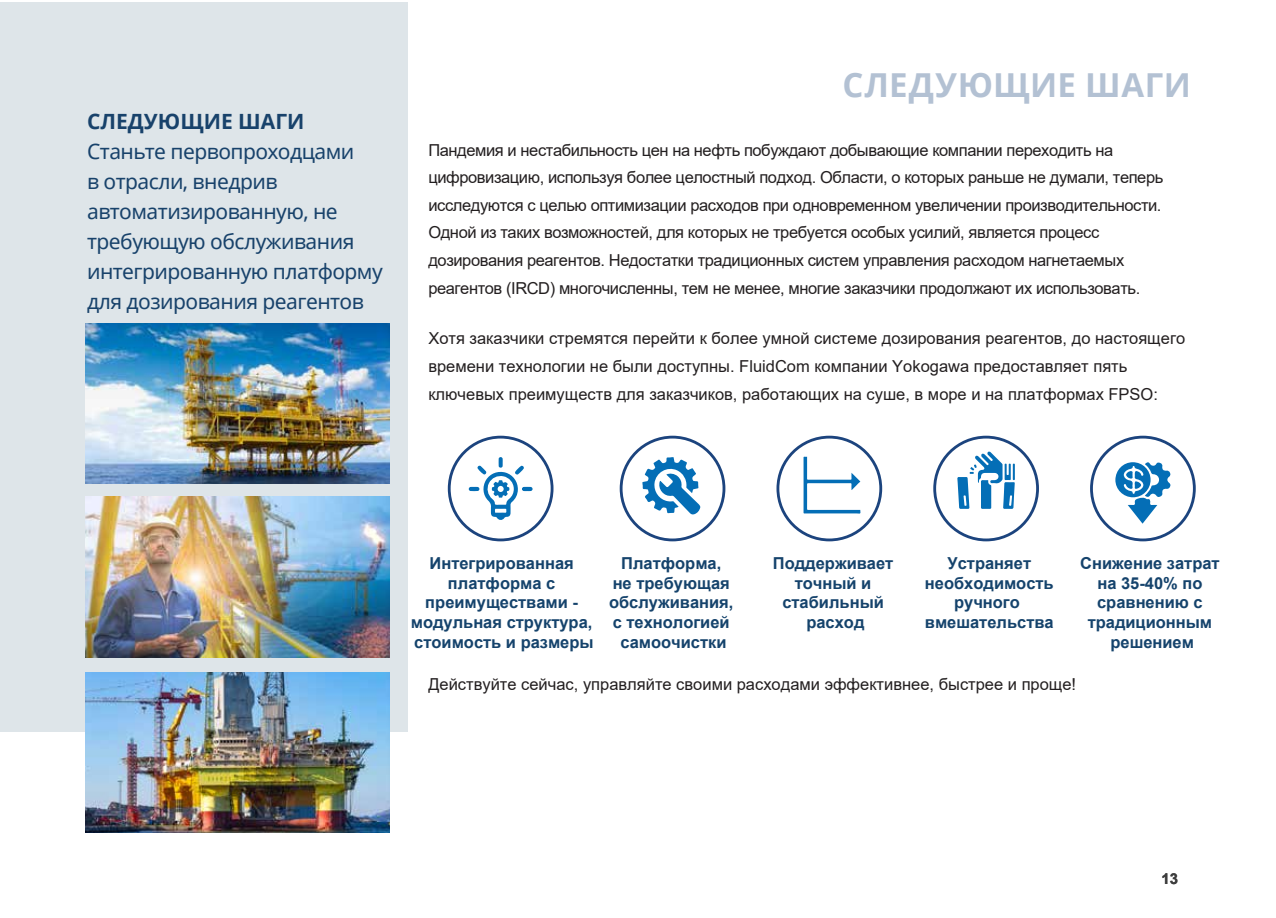
<style>
.page{position:relative;width:1276px;height:918px;background:#fff}
.page>*{position:absolute;margin:0;border:0;box-sizing:border-box;transform-origin:0 0}
.t1{font:700 33px "Noto Sans";letter-spacing:.02em;color:#b3c1d3}
.t2{font:21px/30px "Noto Sans";letter-spacing:-.025em;color:#18426b}
.t3{font:700 21px "Noto Sans";color:#18426b}
.t4{font:16.5px/27.6px "Arial";letter-spacing:-.025em;color:#231f20}
.t5{font:16.5px/27.6px "Arial";color:#231f20}
.t6{font:700 16.5px/19.8px "Arial";color:#15436c;text-align:center}
.t7{font:700 15px "Arial";color:#3e3e3e}
</style>
<div class="page">
<svg style="left:448px;top:436px;width:105px;height:105px"></svg>
<svg style="left:620px;top:436px;width:105px;height:105px"></svg>
<svg style="left:776px;top:436px;width:106px;height:105px"></svg>
<svg style="left:933px;top:436px;width:106px;height:105px"></svg>
<svg style="left:1090px;top:436px;width:105px;height:105px"></svg>
<div style="left:0;top:2px;width:407px;height:730px;background:#dee5e9"></div>
<img style="left:85px;top:323px;width:304px;height:160px">
<img style="left:85px;top:497px;width:304px;height:160px">
<img style="left:85px;top:673px;width:304px;height:160px">
<p class="t3" style="left:87px;top:106px;width:219px">СЛЕДУЮЩИЕ ШАГИ</p>
<p class="t2" style="left:87px;top:137px;width:297px">Станьте первопроходцами<br>в отрасли, внедрив автоматизированную, не требующую обслуживания интегрированную платформу для дозирования реагентов</p>
<h1 class="t1" style="left:842px;top:62px;width:350px">СЛЕДУЮЩИЕ ШАГИ</h1>
<p class="t4" style="left:428px;top:136px;width:736px">Пандемия и нестабильность цен на нефть побуждают добывающие компании переходить на цифровизацию, используя более целостный подход. Области, о которых раньше не думали, теперь исследуются с целью оптимизации расходов при одновременном увеличении производительности.<br>Одной из таких возможностей, для которых не требуется особых усилий, является процесс дозирования реагентов. Недостатки традиционных систем управления расходом нагнетаемых реагентов (IRCD) многочисленны, тем не менее, многие заказчики продолжают их использовать.</p>
<p class="t5" style="left:428px;top:325px;width:758px">Хотя заказчики стремятся перейти к более умной системе дозирования реагентов, до настоящего времени технологии не были доступны. FluidCom компании Yokogawa предоставляет пять ключевых преимуществ для заказчиков, работающих на суше, в море и на платформах FPSO:</p>
<p class="t6" style="left:411px;top:553px;width:184px">Интегрированная платформа с преимуществами - модульная структура, стоимость и размеры</p>
<p class="t6" style="left:609px;top:553px;width:126px">Платформа,<br>не требующая обслуживания, с технологией самоочистки</p>
<p class="t6" style="left:773px;top:553px;width:122px">Поддерживает точный и стабильный расход</p>
<p class="t6" style="left:925px;top:553px;width:130px">Устраняет необходимость ручного вмешательства</p>
<p class="t6" style="left:1080px;top:553px;width:141px">Снижение затрат на 35-40% по сравнению с традиционным решением</p>
<p class="t5" style="left:428px;top:671px;width:649px">Действуйте сейчас, управляйте своими расходами эффективнее, быстрее и проще!</p>
<p class="t7" style="left:1161px;top:868px;width:18px">13</p>
</div>
